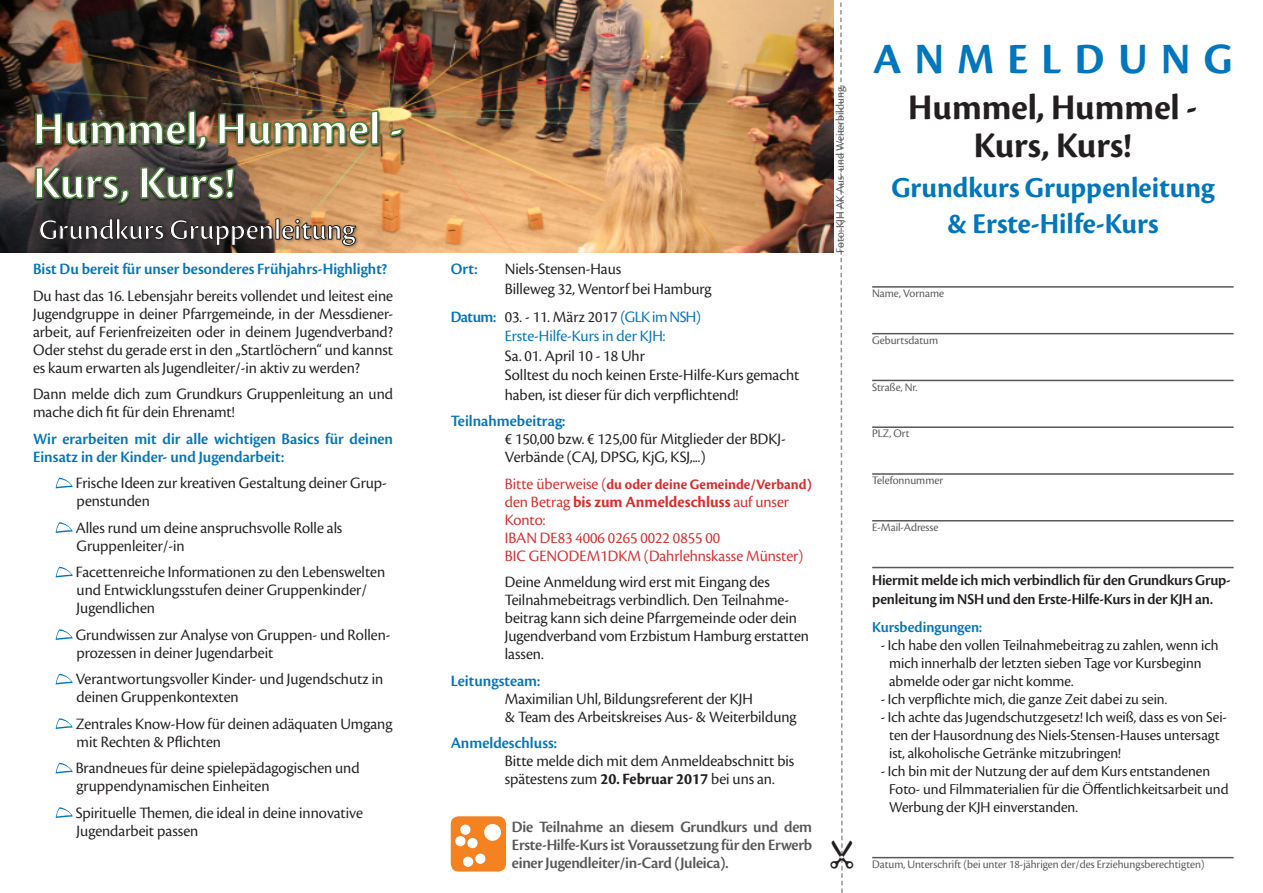
<style>
.page{position:relative;width:1263px;height:893px;background:#fff}
.page>*{position:absolute;margin:0;border:0;box-sizing:border-box;transform-origin:0 0}
.t1{font:48px/54px "Cronos Pro Bold Disp";color:#fff}
.t2{font:45px "Cronos Pro Bold Disp";letter-spacing:.3em;color:#0076bc}
.t3{font:37.5px/37.5px "Cronos Pro Bold Disp";color:#231f20;text-align:center}
.t4{font:30px "Cronos Pro Bold Disp";color:#0076bc}
.t5{font:30px "Cronos Pro Semibold Disp";color:#fff}
.t6{font:16.5px/18px "Cronos Pro Disp";color:#231f20}
.t7{font:16.5px/18px "Cronos Pro Semibold Disp";color:#0076bc}
.t8{font:16.5px/18px "Cronos Pro Semibold Disp";letter-spacing:-.015em;color:#57585a;text-align:justify}
.t9{font:16.5px/18px "Cronos Pro Disp";color:#d82f2f}
.t10{font:15.75px/18px "Cronos Pro Disp";color:#231f20}
.t11{font:15.75px/18.9px "Cronos Pro Semibold Disp";letter-spacing:-.01em;color:#231f20}
.t12{font:15.75px "Cronos Pro Semibold Disp";color:#0076bc}
.t13{font:15px "Cronos Pro Bold Disp";color:#d82f2f}
.t14{font:12px "Cronos Pro Disp";color:#57585a}
.s1{font-family:"Cronos Pro Semibold Disp";color:#0076bc}
.s2{color:#0076bc}
.s3{font-family:"Cronos Pro Disp";font-size:16.5px}
.s4{font-family:"Cronos Pro Bold Disp"}
</style>
<div class="page">
<img style="left:0;top:0;width:834px;height:253px">
<hr style="left:872px;top:286px;width:361px;height:2px;background:#57585a">
<hr style="left:872px;top:333px;width:361px;height:1px;background:#57585a">
<hr style="left:872px;top:380px;width:361px;height:1px;background:#57585a">
<hr style="left:872px;top:426px;width:361px;height:2px;background:#57585a">
<hr style="left:872px;top:473px;width:361px;height:2px;background:#57585a">
<hr style="left:872px;top:520px;width:361px;height:1px;background:#57585a">
<hr style="left:872px;top:567px;width:361px;height:1px;background:#57585a">
<div style="left:451px;top:816px;width:55px;height:56px;background:#f58220;border-radius:8px"></div>
<div style="left:484px;top:824px;width:17px;height:17px;background:#fff;border-radius:50%"></div>
<div style="left:475px;top:854px;width:10px;height:10px;background:#fff;border-radius:50%"></div>
<div style="left:460px;top:825px;width:10px;height:10px;background:#fff;border-radius:50%"></div>
<div style="left:463px;top:857px;width:10px;height:10px;background:#fff;border-radius:50%"></div>
<div style="left:455px;top:836px;width:10px;height:10px;background:#fff;border-radius:50%"></div>
<div style="left:467px;top:838px;width:11px;height:10px;background:#fff;border-radius:50%"></div>
<hr style="left:872px;top:857px;width:361px;height:1px;background:#57585a">
<svg style="left:56px;top:478px;width:17px;height:10px"></svg>
<svg style="left:56px;top:522px;width:17px;height:11px"></svg>
<svg style="left:56px;top:567px;width:17px;height:10px"></svg>
<svg style="left:56px;top:629px;width:17px;height:11px"></svg>
<svg style="left:56px;top:674px;width:17px;height:10px"></svg>
<svg style="left:56px;top:718px;width:17px;height:11px"></svg>
<svg style="left:56px;top:763px;width:17px;height:10px"></svg>
<svg style="left:56px;top:807px;width:17px;height:11px"></svg>
<div style="left:38px;top:216px;width:321px;height:34px;background:#231f20;opacity:.6"></div>
<svg style="left:39px;top:218px;width:125px;height:22px;background:#2e2a2c"></svg>
<svg style="left:170px;top:218px;width:186px;height:28px;background:#614b3b"></svg>
<img style="left:34px;top:110px;width:371px;height:96px">
<img style="left:34px;top:110px;width:173px;height:40px">
<img style="left:217px;top:110px;width:163px;height:36px">
<svg style="left:389px;top:127px;width:15px;height:10px"></svg>
<svg style="left:34px;top:166px;width:96px;height:38px;background:#43473a"></svg>
<svg style="left:139px;top:166px;width:96px;height:34px;background:#394233"></svg>
<svg style="left:830px;top:1px;width:13px;height:892px"></svg>
<p class="t1" style="left:33px;top:102px;width:372px">Hummel, Hummel -<br>Kurs, Kurs!</p>
<p class="t5" style="left:39px;top:212px;width:318px">Grundkurs Gruppenleitung</p>
<p class="t7" style="left:33px;top:260px;width:356px">Bist Du bereit für unser besonderes Frühjahrs-Highlight?</p>
<p class="t6" style="left:33px;top:287px;width:362px;text-align:justify">Du hast das 16. Lebensjahr bereits vollendet und leitest eine Jugendgruppe in deiner Pfarrgemeinde, in der Messdiener&shy;arbeit, auf Ferienfreizeiten oder in deinem Jugendverband?<br>Oder stehst du gerade erst in den „Startlöchern“ und kannst es kaum erwarten als Jugendleiter/-in aktiv zu werden?</p>
<p class="t6" style="left:33px;top:385px;width:361px">Dann melde dich zum Grundkurs Gruppenleitung an und mache dich fit für dein Ehrenamt!</p>
<p class="t7" style="left:33px;top:430px;width:362px">Wir erarbeiten mit dir alle wichtigen Basics für deinen<br>Einsatz in der Kinder- und Jugendarbeit:</p>
<p class="t6" style="left:76px;top:474px;width:313px">Frische Ideen zur kreativen Gestaltung deiner Grup&shy;penstunden</p>
<p class="t6" style="left:76px;top:519px;width:268px">Alles rund um deine anspruchsvolle Rolle als<br>Gruppenleiter/-in</p>
<p class="t6" style="left:76px;top:563px;width:311px">Facettenreiche Informationen zu den Lebenswelten und Entwicklungsstufen deiner Gruppenkinder/<br>Jugendlichen</p>
<p class="t6" style="left:76px;top:626px;width:316px">Grundwissen zur Analyse von Gruppen- und Rollen&shy;prozessen in deiner Jugendarbeit</p>
<p class="t6" style="left:76px;top:670px;width:309px">Verantwortungsvoller Kinder- und Jugendschutz in deinen Gruppenkontexten</p>
<p class="t6" style="left:76px;top:715px;width:318px">Zentrales Know-How für deinen adäquaten Umgang mit Rechten &amp; Pflichten</p>
<p class="t6" style="left:76px;top:759px;width:285px">Brandneues für deine spielepädagogischen und gruppendynamischen Einheiten</p>
<p class="t6" style="left:76px;top:804px;width:289px">Spirituelle Themen, die ideal in deine innovative<br>Jugendarbeit passen</p>
<p class="t7" style="left:451px;top:260px;width:28px">Ort:</p>
<p class="t6" style="left:505px;top:259px;width:208px;line-height:19.5px">Niels-Stensen-Haus<br>Billeweg 32, Wentorf bei Hamburg</p>
<p class="t6" style="left:505px;top:307px;width:296px;line-height:19.5px;text-indent:-54px"><span class="s1">Datum:</span> 03. - 11. März 2017 <span class="s2">(GLK im NSH)<br>Erste-Hilfe-Kurs in der KJH:<br></span>Sa. 01. April 10 - 18 Uhr<br>Solltest du noch keinen Erste-Hilfe-Kurs gemacht haben, ist dieser für dich verpflichtend!</p>
<p class="t6" style="left:505px;top:412px;width:283px;text-indent:-54px"><span class="s1">Teilnahmebeitrag:<br></span>€ 150,00 bzw. € 125,00 für Mitglieder der BDKJ-<br>Verbände (CAJ, DPSG, KjG, KSJ,...)</p>
<p class="t13" style="left:505px;top:476px;width:308px"><span class="s3">Bitte überweise (</span>du oder deine Gemeinde/Verband)</p>
<p class="t9" style="left:505px;top:493px;width:300px">den Betrag <span class="s4">bis zum Anmeldeschluss</span> auf unser<br>Konto:<br>IBAN DE83 4006 0265 0022 0855 00<br>BIC GENODEM1DKM (Dahrlehnskasse Münster)</p>
<p class="t6" style="left:505px;top:573px;width:306px">Deine Anmeldung wird erst mit Eingang des Teilnahmebeitrags verbindlich. Den Teilnahme&shy;beitrag kann sich deine Pfarrgemeinde oder dein Jugendverband vom Erzbistum Hamburg erstatten lassen.</p>
<p class="t6" style="left:505px;top:672px;width:293px;text-indent:-54px"><span class="s1">Leitungsteam:<br></span>Maximilian Uhl, Bildungsreferent der KJH<br>&amp; Team des Arbeitskreises Aus- &amp; Weiterbildung</p>
<p class="t6" style="left:505px;top:734px;width:291px;text-indent:-54px"><span class="s1">Anmeldeschluss:<br></span>Bitte melde dich mit dem Anmeldeabschnitt bis spätestens zum <span class="s4">20. Februar 2017</span> bei uns an.</p>
<p class="t8" style="left:512px;top:818px;width:302px">Die Teilnahme an diesem Grundkurs und dem Erste-Hilfe-Kurs ist Voraussetzung für den Erwerb einer Jugendleiter/in-Card (Juleica).</p>
<p class="t14" style="left:833px;top:253px;width:169px;rotate:-90deg">Foto: KJH AK Aus- und Weiterbildung,</p>
<p class="t2" style="left:873px;top:34px;width:361px">ANMELDUNG</p>
<p class="t3" style="left:908px;top:89px;width:291px">Hummel, Hummel -<br>Kurs, Kurs!</p>
<p class="t4" style="left:891px;top:171px;width:324px">Grundkurs Gruppenleitung</p>
<p class="t4" style="left:947px;top:206px;width:213px">&amp; Erste-Hilfe-Kurs</p>
<p class="t14" style="left:872px;top:286px;width:73px">Name, Vorname</p>
<p class="t14" style="left:872px;top:333px;width:68px">Geburtsdatum</p>
<p class="t14" style="left:872px;top:380px;width:47px">Straße, Nr.</p>
<p class="t14" style="left:872px;top:427px;width:39px">PLZ, Ort</p>
<p class="t14" style="left:872px;top:473px;width:73px">Telefonnummer</p>
<p class="t14" style="left:872px;top:520px;width:68px">E-Mail-Adresse</p>
<p class="t11" style="left:872px;top:571px;width:360px">Hiermit melde ich mich verbindlich für den Grundkurs Grup&shy;penleitung im NSH und den Erste-Hilfe-Kurs in der KJH an.</p>
<p class="t12" style="left:872px;top:618px;width:112px">Kursbedingungen:</p>
<p class="t10" style="left:889px;top:636px;width:331px;text-indent:-9px">- Ich habe den vollen Teilnahmebeitrag zu zahlen, wenn ich mich innerhalb der letzten sieben Tage vor Kursbeginn abmelde oder gar nicht komme.</p>
<p class="t10" style="left:881px;top:690px;width:288px">- Ich verpflichte mich, die ganze Zeit dabei zu sein.</p>
<p class="t10" style="left:889px;top:708px;width:339px;text-indent:-9px">- Ich achte das Jugendschutzgesetz! Ich weiß, dass es von Sei&shy;ten der Hausordnung des Niels-Stensen-Hauses untersagt ist, alkoholische Getränke mitzubringen!</p>
<p class="t10" style="left:889px;top:762px;width:341px;text-indent:-9px">- Ich bin mit der Nutzung der auf dem Kurs entstandenen<br>Foto- und Filmmaterialien für die Öffentlichkeitsarbeit und<br>Werbung der KJH einverstanden.</p>
<p class="t14" style="left:872px;top:857px;width:334px">Datum, Unterschrift (bei unter 18-jährigen der/des Erziehungsberechtigten)</p>
</div>
